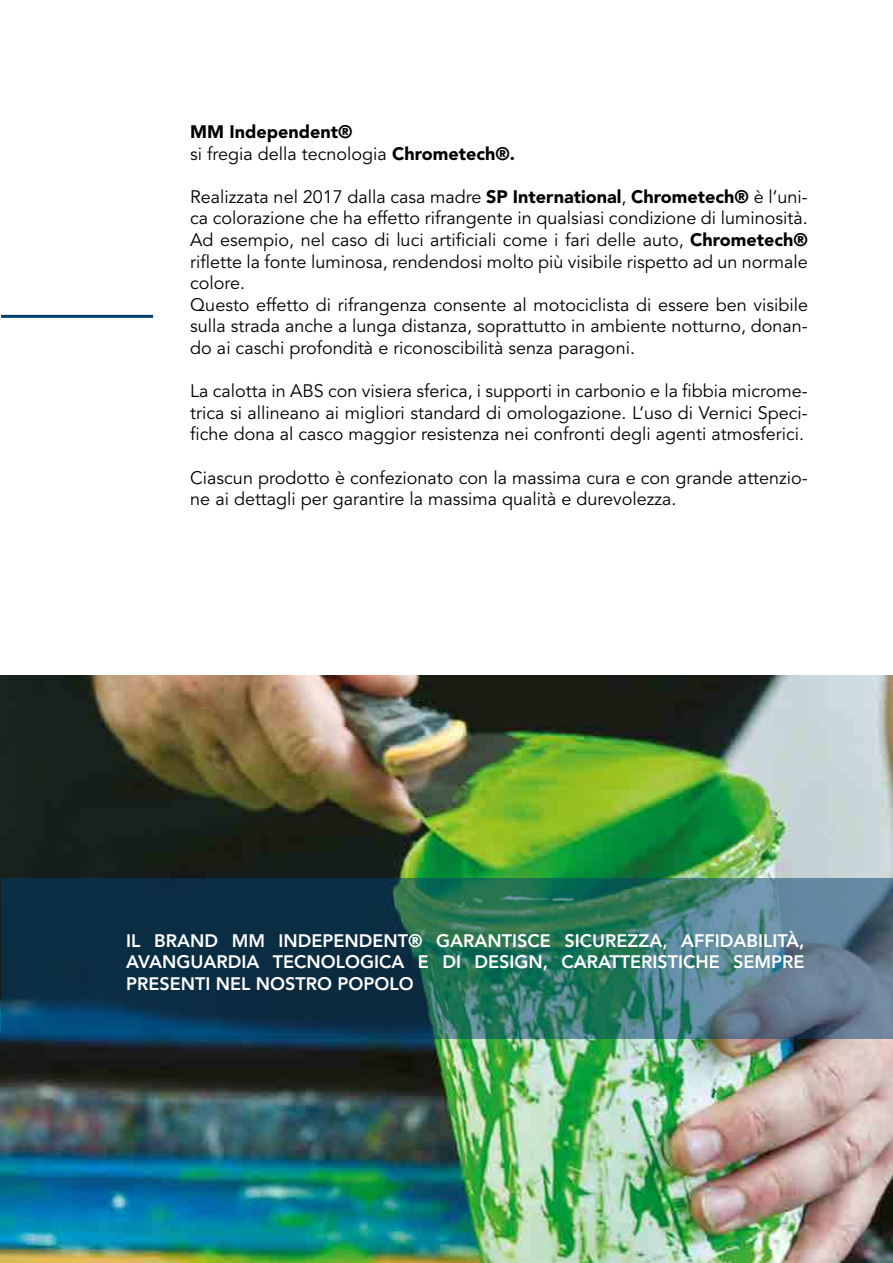
<style>
.page{position:relative;width:893px;height:1263px;background:#fff}
.page>*{position:absolute;margin:0;border:0;box-sizing:border-box;transform-origin:0 0}
.t1{font:18px/21.6px "Avenir LT Std";color:#000}
.t2{font:800 18px/21.6px "Avenir LT Std";color:#fff;text-align:justify}
.t3{font:900 18px/21.6px "Avenir LT Std";color:#000}
.s1{font-weight:400}
.s2{font-weight:900}
</style>
<div class="page">
<img style="left:0;top:675px;width:893px;height:588px">
<hr style="left:1px;top:315px;width:152px;height:3px;background:#003e6f">
<svg style="left:1px;top:879px;width:892px;height:160px;background:#275861"></svg>
<p class="t3" style="left:190px;top:121px;width:326px">MM Independent®<br><span class="s1">si fregia della tecnologia</span> Chrometech®.</p>
<p class="t1" style="left:190px;top:186px;width:619px">Realizzata nel 2017 dalla casa madre <span class="s2">SP International</span>, <span class="s2">Chrometech®</span> è l’uni&shy;ca colorazione che ha effetto rifrangente in qualsiasi condizione di luminosità.<br>Ad esempio, nel caso di luci artificiali come i fari delle auto, <span class="s2">Chrometech® </span>riflette la fonte luminosa, rendendosi molto più visibile rispetto ad un normale colore.<br>Questo effetto di rifrangenza consente al motociclista di essere ben visibile sulla strada anche a lunga distanza, soprattutto in ambiente notturno, donan&shy;do ai caschi profondità e riconoscibilità senza paragoni.</p>
<p class="t1" style="left:190px;top:381px;width:619px;text-align:justify">La calotta in ABS con visiera sferica, i supporti in carbonio e la fibbia microme&shy;trica si allineano ai migliori standard di omologazione. L’uso di Vernici Speci&shy;fiche dona al casco maggior resistenza nei confronti degli agenti atmosferici.</p>
<p class="t1" style="left:190px;top:467px;width:619px">Ciascun prodotto è confezionato con la massima cura e con grande attenzio&shy;ne ai dettagli per garantire la massima qualità e durevolezza.</p>
<p class="t2" style="left:126px;top:929px;width:680px">IL BRAND MM INDEPENDENT® GARANTISCE SICUREZZA, AFFIDABILITÀ, AVANGUARDIA TECNOLOGICA E DI DESIGN, CARATTERISTICHE SEMPRE PRESENTI NEL NOSTRO POPOLO</p>
</div>
